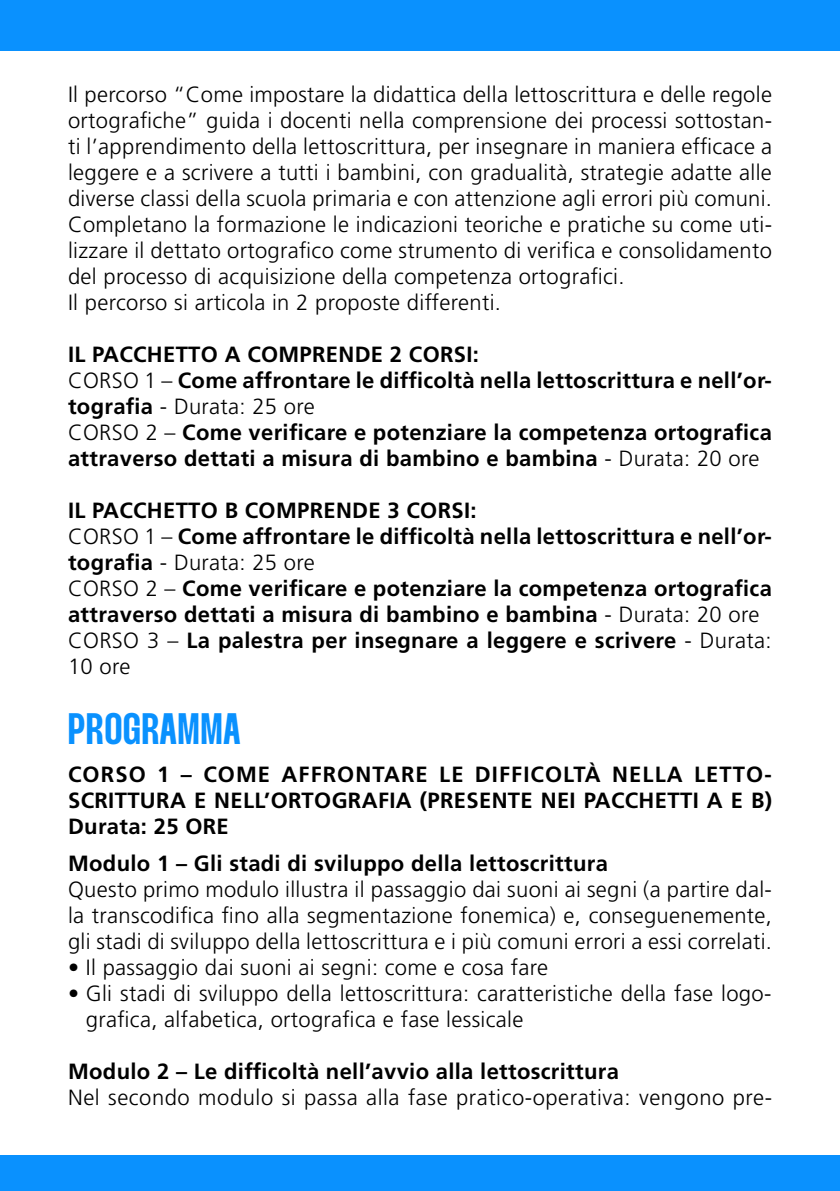
<style>
.page{position:relative;width:840px;height:1191px;background:#fff}
.page>*{position:absolute;margin:0;border:0;box-sizing:border-box;transform-origin:0 0}
.t1{font:44px "Thunder Semi Bold LC";letter-spacing:.025em;color:#0a91fe}
.t2{font:300 22px/26px "Frutiger LT Std";letter-spacing:.015em;color:#000}
.t3{font:700 22px/26px "Frutiger LT Std";letter-spacing:.015em;color:#000}
.s1{font-weight:300}
</style>
<div class="page">
<div style="left:0;top:0;width:839px;height:51px;background:#0a91fe"></div>
<div style="left:0;top:1155px;width:839px;height:36px;background:#0a91fe"></div>
<p class="t2" style="left:68px;top:81px;width:705px">Il percorso “Come impostare la didattica della lettoscrittura e delle regole ortografiche” guida i docenti nella comprensione dei processi sottostan&shy;ti l’apprendimento della lettoscrittura, per insegnare in maniera efficace a leggere e a scrivere a tutti i bambini, con gradualità, strategie adatte alle diverse classi della scuola primaria e con attenzione agli errori più comuni.<br>Completano la formazione le indicazioni teoriche e pratiche su come uti&shy;lizzare il dettato ortografico come strumento di verifica e consolidamento del processo di acquisizione della competenza ortografici.<br>Il percorso si articola in 2 proposte differenti.</p>
<p class="t3" style="left:68px;top:341px;width:705px">IL PACCHETTO A COMPRENDE 2 CORSI:<br><span class="s1">CORSO 1 –</span> Come affrontare le difficoltà nella lettoscrittura e nell’or&shy;tografia <span class="s1">- Durata: 25 ore<br>CORSO 2 –</span> Come verificare e potenziare la competenza ortografica attraverso dettati a misura di bambino e bambina <span class="s1">- Durata: 20 ore</span></p>
<p class="t3" style="left:68px;top:497px;width:705px">IL PACCHETTO B COMPRENDE 3 CORSI:<br><span class="s1">CORSO 1 –</span> Come affrontare le difficoltà nella lettoscrittura e nell’or&shy;tografia <span class="s1">- Durata: 25 ore<br>CORSO 2 –</span> Come verificare e potenziare la competenza ortografica attraverso dettati a misura di bambino e bambina <span class="s1">- Durata: 20 ore CORSO 3 –</span> La palestra per insegnare a leggere e scrivere <span class="s1">- Durata:<br>10 ore</span></p>
<h1 class="t1" style="left:68px;top:705px;width:174px">PROGRAMMA</h1>
<p class="t3" style="left:68px;top:761px;width:705px;text-align:justify">CORSO 1 – COME AFFRONTARE LE DIFFICOLTÀ NELLA LETTO-SCRITTURA E NELL’ORTOGRAFIA (PRESENTE NEI PACCHETTI A E B)<br>Durata: 25 ORE</p>
<p class="t3" style="left:68px;top:850px;width:541px">Modulo 1 – Gli stadi di sviluppo della lettoscrittura</p>
<p class="t2" style="left:68px;top:877px;width:705px;text-align:justify">Questo primo modulo illustra il passaggio dai suoni ai segni (a partire dal&shy;la transcodifica fino alla segmentazione fonemica) e, conseguenemente, gli stadi di sviluppo della lettoscrittura e i più comuni errori a essi correlati.</p>
<p class="t2" style="left:68px;top:955px;width:481px">• Il passaggio dai suoni ai segni: come e cosa fare</p>
<p class="t2" style="left:86px;top:981px;width:686px;text-indent:-18px">• Gli stadi di sviluppo della lettoscrittura: caratteristiche della fase logo&shy;grafica, alfabetica, ortografica e fase lessicale</p>
<p class="t3" style="left:68px;top:1058px;width:552px">Modulo 2 – Le difficoltà nell’avvio alla lettoscrittura</p>
<p class="t2" style="left:68px;top:1085px;width:705px">Nel secondo modulo si passa alla fase pratico-operativa: vengono pre-</p>
</div>
